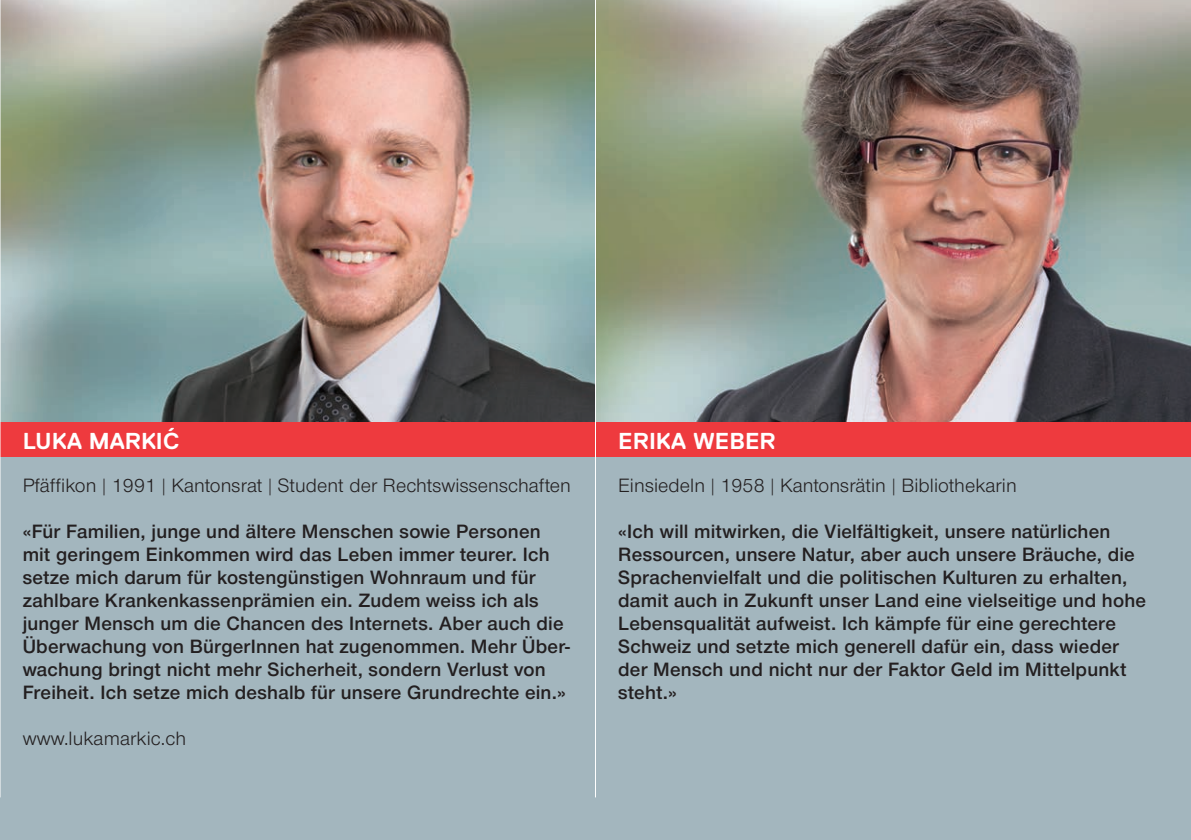
<style>
.page{position:relative;width:1191px;height:840px;background:#fff}
.page>*{position:absolute;margin:0;border:0;box-sizing:border-box;transform-origin:0 0}
.t1{font:700 23px "Replica";letter-spacing:.005em;color:#fff}
.t2{font:20px/23px "Nimbus San Nov Sem Bol";letter-spacing:.01em;color:#231f20}
.t3{font:20px "Nimbus San Nov";letter-spacing:.005em;color:#231f20}
.s1{font-weight:300}
</style>
<div class="page">
<div style="left:0;top:0;width:1191px;height:839px;background:#a3b6be"></div>
<img style="left:1px;top:0;width:1190px;height:422px">
<div style="left:0;top:422px;width:595px;height:34px;background:#ee3a3e"></div>
<div style="left:595px;top:422px;width:596px;height:34px;background:#ee3a3e"></div>
<hr style="left:595px;top:0;width:1px;height:797px;background:#fff">
<hr style="left:0;top:0;width:1px;height:797px;background:#fff">
<p class="t1" style="left:23px;top:428px;width:158px">LUKA MARKIC´</p>
<p class="t1" style="left:618px;top:428px;width:159px">ERIKA WEBER</p>
<p class="t3" style="left:23px;top:473px;width:550px">Pfäffikon <span class="s1">|</span>1991<span class="s1">|</span>Kantonsrat <span class="s1">|</span>Student der Rechtswissenschaften</p>
<p class="t2" style="left:23px;top:519px;width:548px">«Für Familien, junge und ältere Menschen sowie Personen mit geringem Einkommen wird das Leben immer teurer. Ich setze mich darum für kostengünstigen Wohnraum und für zahlbare Krankenkassenprämien ein. Zudem weiss ich als junger Mensch um die Chancen des Internets. Aber auch die Überwachung von BürgerInnen hat zugenommen. Mehr Über&shy;wachung bringt nicht mehr Sicherheit, sondern Verlust von Freiheit. Ich setze mich deshalb für unsere Grundrechte ein.»</p>
<p class="t3" style="left:23px;top:726px;width:165px">www.lukamarkic.ch</p>
<p class="t3" style="left:618px;top:473px;width:400px">Einsiedeln <span class="s1">|</span>1958<span class="s1">|</span>Kantonsrätin <span class="s1">|</span>Bibliothekarin</p>
<p class="t2" style="left:618px;top:519px;width:529px">«Ich will mitwirken, die Vielfältigkeit, unsere natürlichen Ressourcen, unsere Natur, aber auch unsere Bräuche, die Sprachenvielfalt und die politischen Kulturen zu erhalten, damit auch in Zukunft unser Land eine vielseitige und hohe Lebensqualität aufweist. Ich kämpfe für eine gerechtere Schweiz und setzte mich generell dafür ein, dass wieder der Mensch und nicht nur der Faktor Geld im Mittelpunkt steht.»</p>
</div>
